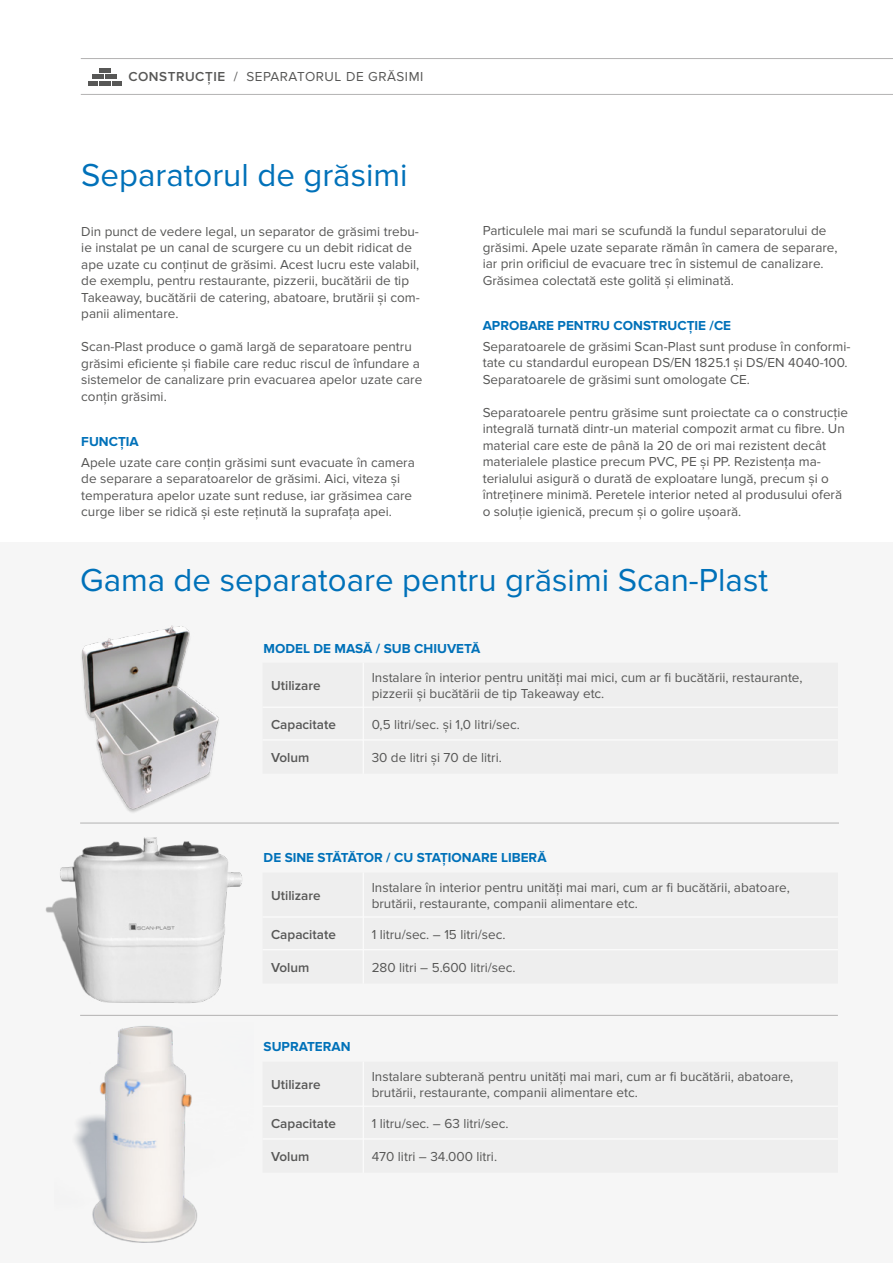
<style>
.page{position:relative;width:893px;height:1263px;background:#fff}
.page>*{position:absolute;margin:0;border:0;box-sizing:border-box;transform-origin:0 0}
.t1{font:33px "Proxima Nova";color:#0071b9}
.t2{font:13.5px/16.5px "Proxima Nova";color:#575756}
.t3{font:700 13.5px "Proxima Nova";color:#0071b9}
.t4{font:600 13.5px "Proxima Nova";color:#575756}
.t5{font:13.5px "Proxima Nova";letter-spacing:.04em;color:#575756}
.s1{font-weight:600}
</style>
<div class="page">
<div style="left:0;top:543px;width:893px;height:720px;background:#f6f6f6"></div>
<img style="left:75px;top:1037px;width:122px;height:206px">
<img style="left:81px;top:625px;width:138px;height:188px">
<img style="left:45px;top:837px;width:214px;height:200px">
<hr style="left:363px;top:663px;width:1px;height:44px;background:#fff">
<hr style="left:363px;top:707px;width:1px;height:33px;background:#fff">
<hr style="left:363px;top:740px;width:1px;height:34px;background:#fff">
<hr style="left:263px;top:707px;width:100px;height:1px;background:#fff">
<hr style="left:363px;top:707px;width:475px;height:1px;background:#fff">
<hr style="left:263px;top:740px;width:100px;height:1px;background:#fff">
<hr style="left:363px;top:740px;width:475px;height:1px;background:#fff">
<hr style="left:363px;top:872px;width:1px;height:45px;background:#fff">
<hr style="left:363px;top:917px;width:1px;height:32px;background:#fff">
<hr style="left:363px;top:950px;width:1px;height:33px;background:#fff">
<hr style="left:263px;top:917px;width:100px;height:1px;background:#fff">
<hr style="left:363px;top:917px;width:475px;height:1px;background:#fff">
<hr style="left:263px;top:949px;width:100px;height:1px;background:#fff">
<hr style="left:363px;top:949px;width:475px;height:1px;background:#fff">
<hr style="left:363px;top:1062px;width:1px;height:44px;background:#fff">
<hr style="left:363px;top:1106px;width:1px;height:33px;background:#fff">
<hr style="left:363px;top:1139px;width:1px;height:34px;background:#fff">
<hr style="left:263px;top:1106px;width:100px;height:1px;background:#fff">
<hr style="left:363px;top:1106px;width:475px;height:1px;background:#fff">
<hr style="left:263px;top:1139px;width:100px;height:1px;background:#fff">
<hr style="left:363px;top:1139px;width:475px;height:1px;background:#fff">
<hr style="left:80px;top:823px;width:759px;height:1px;background:#b3b2b2">
<hr style="left:80px;top:1015px;width:758px;height:1px;background:#b3b2b2">
<hr style="left:81px;top:58px;width:812px;height:1px;background:#b3b2b2">
<hr style="left:81px;top:94px;width:812px;height:1px;background:#b3b2b2">
<hr style="left:99px;top:68px;width:12px;height:4px;background:#575756">
<div style="left:92px;top:74px;width:12px;height:5px;background:#575756"></div>
<div style="left:106px;top:74px;width:11px;height:5px;background:#575756"></div>
<div style="left:99px;top:81px;width:12px;height:5px;background:#575756"></div>
<div style="left:88px;top:81px;width:9px;height:5px;background:#575756"></div>
<div style="left:112px;top:81px;width:10px;height:5px;background:#575756"></div>
<p class="t5" style="left:128px;top:68px;width:296px"><span class="s1">CONSTRUCȚIE</span> / SEPARATORUL DE GRĂSIMI</p>
<h1 class="t1" style="left:81px;top:156px;width:328px">Separatorul de grăsimi</h1>
<p class="t2" style="left:81px;top:223px;width:340px">Din punct de vedere legal, un separator de grăsimi trebu&shy;ie instalat pe un canal de scurgere cu un debit ridicat de ape uzate cu conținut de grăsimi. Acest lucru este valabil, de exemplu, pentru restaurante, pizzerii, bucătării de tip Takeaway, bucătării de catering, abatoare, brutării și com&shy;panii alimentare.</p>
<p class="t2" style="left:81px;top:338px;width:342px">Scan-Plast produce o gamă largă de separatoare pentru grăsimi eficiente și fiabile care reduc riscul de înfundare a sistemelor de canalizare prin evacuarea apelor uzate care conțin grăsimi.</p>
<p class="t3" style="left:81px;top:433px;width:59px">FUNCȚIA</p>
<p class="t2" style="left:81px;top:454px;width:335px">Apele uzate care conțin grăsimi sunt evacuate în camera de separare a separatoarelor de grăsimi. Aici, viteza și temperatura apelor uzate sunt reduse, iar grăsimea care curge liber se ridică și este reținută la suprafața apei.</p>
<p class="t2" style="left:483px;top:223px;width:356px">Particulele mai mari se scufundă la fundul separatorului de grăsimi. Apele uzate separate rămân în camera de separare, iar prin orificiul de evacuare trec în sistemul de canalizare.<br>Grăsimea colectată este golită și eliminată.</p>
<p class="t3" style="left:483px;top:318px;width:250px">APROBARE PENTRU CONSTRUCȚIE /CE</p>
<p class="t2" style="left:483px;top:338px;width:369px">Separatoarele de grăsimi Scan-Plast sunt produse în conformi&shy;tate cu standardul european DS/EN 1825.1 și DS/EN 4040-100.<br>Separatoarele de grăsimi sunt omologate CE.</p>
<p class="t2" style="left:483px;top:404px;width:367px">Separatoarele pentru grăsime sunt proiectate ca o construcție integrală turnată dintr-un material compozit armat cu fibre. Un material care este de până la 20 de ori mai rezistent decât materialele plastice precum PVC, PE și PP. Rezistența ma&shy;terialului asigură o durată de exploatare lungă, precum și o întreținere minimă. Peretele interior neted al produsului oferă o soluție igienică, precum și o golire ușoară.</p>
<h1 class="t1" style="left:80px;top:561px;width:689px">Gama de separatoare pentru grăsimi Scan-Plast</h1>
<p class="t3" style="left:264px;top:641px;width:218px">MODEL DE MASĂ / SUB CHIUVETĂ</p>
<p class="t4" style="left:271px;top:678px;width:51px">Utilizare</p>
<p class="t2" style="left:372px;top:669px;width:432px">Instalare în interior pentru unități mai mici, cum ar fi bucătării, restaurante, pizzerii și bucătării de tip Takeaway etc.</p>
<p class="t4" style="left:271px;top:717px;width:66px">Capacitate</p>
<p class="t2" style="left:372px;top:716px;width:150px">0,5 litri/sec. și 1,0 litri/sec.</p>
<p class="t4" style="left:271px;top:750px;width:40px">Volum</p>
<p class="t2" style="left:372px;top:750px;width:132px">30 de litri și 70 de litri.</p>
<p class="t3" style="left:264px;top:850px;width:284px">DE SINE STĂTĂTOR / CU STAȚIONARE LIBERĂ</p>
<p class="t4" style="left:271px;top:888px;width:51px">Utilizare</p>
<p class="t2" style="left:372px;top:879px;width:420px">Instalare în interior pentru unități mai mari, cum ar fi bucătării, abatoare, brutării, restaurante, companii alimentare etc.</p>
<p class="t4" style="left:271px;top:926px;width:66px">Capacitate</p>
<p class="t2" style="left:372px;top:926px;width:135px">1 litru/sec. – 15 litri/sec.</p>
<p class="t4" style="left:271px;top:960px;width:40px">Volum</p>
<p class="t2" style="left:372px;top:959px;width:145px">280 litri – 5.600 litri/sec.</p>
<p class="t3" style="left:264px;top:1039px;width:88px">SUPRATERAN</p>
<p class="t4" style="left:271px;top:1077px;width:51px">Utilizare</p>
<p class="t2" style="left:372px;top:1068px;width:423px">Instalare subterană pentru unități mai mari, cum ar fi bucătării, abatoare, brutării, restaurante, companii alimentare etc.</p>
<p class="t4" style="left:271px;top:1116px;width:66px">Capacitate</p>
<p class="t2" style="left:372px;top:1115px;width:138px">1 litru/sec. – 63 litri/sec.</p>
<p class="t4" style="left:271px;top:1149px;width:40px">Volum</p>
<p class="t2" style="left:372px;top:1149px;width:127px">470 litri – 34.000 litri.</p>
</div>
